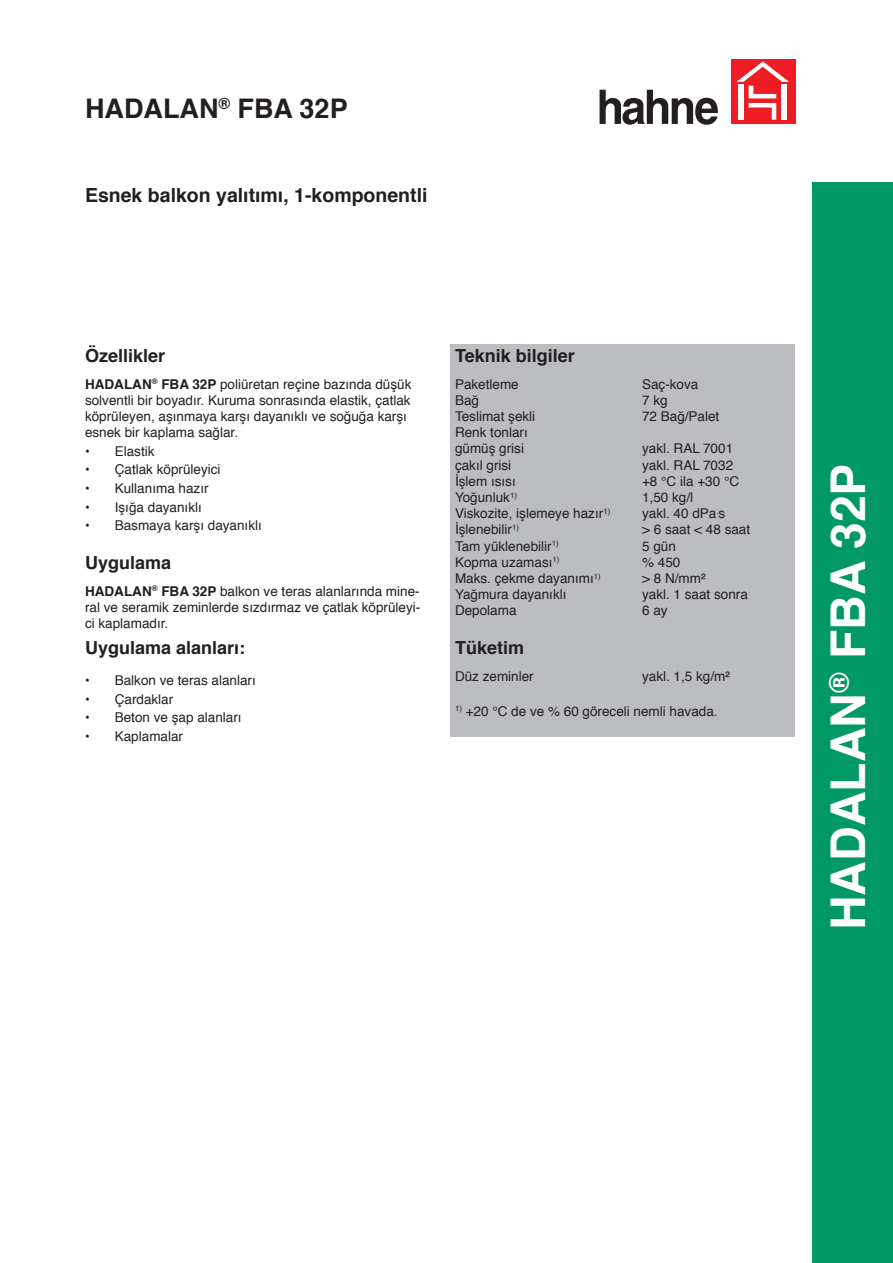
<style>
.page{position:relative;width:893px;height:1263px;background:#fff}
.page>*{position:absolute;margin:0;border:0;box-sizing:border-box;transform-origin:0 0}
.t1{font:700 48px "Helvetica";color:#fff}
.t2{font:700 27px "Helvetica";color:#231f20}
.t3{font:700 19.5px "Helvetica";color:#231f20}
.t4{font:700 18px "Helvetica";color:#231f20}
.t5{font:13.5px/16.2px "Helvetica";color:#231f20}
.t6{font:700 13.5px "Helvetica";color:#231f20}
.s1{font-weight:700}
</style>
<div class="page">
<div style="left:731px;top:60px;width:64px;height:64px;background:#ee1d23"></div>
<svg style="left:736px;top:61px;width:53px;height:59px"></svg>
<div style="left:738px;top:84px;width:6px;height:36px;background:#fff"></div>
<div style="left:782px;top:84px;width:5px;height:36px;background:#fff"></div>
<svg style="left:600px;top:90px;width:118px;height:35px"></svg>
<div style="left:812px;top:183px;width:81px;height:1080px;background:#009864"></div>
<div style="left:451px;top:344px;width:344px;height:30px;background:#bcbdc0"></div>
<div style="left:451px;top:374px;width:344px;height:246px;background:#bcbdc0"></div>
<div style="left:451px;top:620px;width:344px;height:17px;background:#bcbdc0"></div>
<div style="left:451px;top:637px;width:344px;height:29px;background:#bcbdc0"></div>
<div style="left:451px;top:666px;width:344px;height:19px;background:#bcbdc0"></div>
<div style="left:451px;top:685px;width:344px;height:35px;background:#bcbdc0"></div>
<div style="left:451px;top:720px;width:344px;height:17px;background:#bcbdc0"></div>
<p class="t2" style="left:85px;top:87px;width:264px">HADALAN<sup>®</sup> FBA 32P</p>
<p class="t3" style="left:85px;top:179px;width:344px">Esnek balkon yalıtımı, 1-komponentli</p>
<p class="t4" style="left:85px;top:341px;width:82px">Özellikler</p>
<p class="t5" style="left:85px;top:376px;width:328px"><span class="s1">HADALAN</span><sup>®</sup> <span class="s1">FBA 32P</span> poliüretan reçine bazında düşük solventli bir boyadır. Kuruma sonrasında elastik, çatlak köprüleyen, aşınmaya karşı dayanıklı ve soğuğa karşı esnek bir kaplama sağlar.</p>
<p class="t6" style="left:85px;top:440px;width:6px">•</p>
<p class="t5" style="left:115px;top:443px;width:41px">Elastik</p>
<p class="t6" style="left:85px;top:459px;width:6px">•</p>
<p class="t5" style="left:115px;top:462px;width:107px">Çatlak köprüleyici</p>
<p class="t6" style="left:85px;top:477px;width:6px">•</p>
<p class="t5" style="left:115px;top:481px;width:95px">Kullanıma hazır</p>
<p class="t6" style="left:85px;top:496px;width:6px">•</p>
<p class="t5" style="left:115px;top:499px;width:89px">Işığa dayanıklı</p>
<p class="t6" style="left:85px;top:515px;width:6px">•</p>
<p class="t5" style="left:115px;top:518px;width:149px">Basmaya karşı dayanıklı</p>
<p class="t4" style="left:85px;top:548px;width:88px">Uygulama</p>
<p class="t5" style="left:85px;top:583px;width:337px;text-align:justify"><span class="s1">HADALAN</span><sup>®</sup> <span class="s1">FBA 32P</span> balkon ve teras alanlarında mine&shy;ral ve seramik zeminlerde sızdırmaz ve çatlak köprüleyi&shy;ci kaplamadır.</p>
<p class="t4" style="left:85px;top:633px;width:162px">Uygulama alanları:</p>
<p class="t6" style="left:85px;top:669px;width:6px">•</p>
<p class="t5" style="left:115px;top:673px;width:143px">Balkon ve teras alanları</p>
<p class="t6" style="left:85px;top:688px;width:6px">•</p>
<p class="t5" style="left:115px;top:691px;width:60px">Çardaklar</p>
<p class="t6" style="left:85px;top:707px;width:6px">•</p>
<p class="t5" style="left:115px;top:710px;width:128px">Beton ve şap alanları</p>
<p class="t6" style="left:85px;top:725px;width:6px">•</p>
<p class="t5" style="left:115px;top:728px;width:70px">Kaplamalar</p>
<p class="t4" style="left:455px;top:341px;width:121px">Teknik bilgiler</p>
<p class="t5" style="left:455px;top:376px;width:65px">Paketleme</p>
<p class="t5" style="left:455px;top:392px;width:26px">Bağ</p>
<p class="t5" style="left:455px;top:409px;width:82px">Teslimat şekli</p>
<p class="t5" style="left:455px;top:425px;width:74px">Renk tonları</p>
<p class="t5" style="left:455px;top:441px;width:71px">gümüş grisi</p>
<p class="t5" style="left:455px;top:457px;width:58px">çakıl grisi</p>
<p class="t5" style="left:455px;top:473px;width:62px">İşlem ısısı</p>
<p class="t5" style="left:455px;top:490px;width:64px">Yoğunluk<sup>1)</sup></p>
<p class="t5" style="left:455px;top:506px;width:157px">Viskozite, işlemeye hazır<sup>1)</sup></p>
<p class="t5" style="left:455px;top:522px;width:66px">İşlenebilir<sup>1)</sup></p>
<p class="t5" style="left:455px;top:538px;width:105px">Tam yüklenebilir<sup>1)</sup></p>
<p class="t5" style="left:455px;top:554px;width:106px">Kopma uzaması<sup>1)</sup></p>
<p class="t5" style="left:455px;top:571px;width:147px">Maks. çekme dayanımı<sup>1)</sup></p>
<p class="t5" style="left:455px;top:587px;width:113px">Yağmura dayanıklı</p>
<p class="t5" style="left:455px;top:603px;width:63px">Depolama</p>
<p class="t5" style="left:642px;top:376px;width:58px">Saç-kova</p>
<p class="t5" style="left:642px;top:392px;width:27px">7 kg</p>
<p class="t5" style="left:642px;top:409px;width:79px">72 Bağ/Palet</p>
<p class="t5" style="left:642px;top:441px;width:93px">yakl. RAL 7001</p>
<p class="t5" style="left:642px;top:457px;width:93px">yakl. RAL 7032</p>
<p class="t5" style="left:642px;top:473px;width:99px">+8 °C ila +30 °C</p>
<p class="t5" style="left:642px;top:490px;width:53px">1,50 kg/l</p>
<p class="t5" style="left:642px;top:506px;width:85px">yakl. 40 dPa<sup>.</sup>s</p>
<p class="t5" style="left:642px;top:522px;width:110px">&gt; 6 saat &lt; 48 saat</p>
<p class="t5" style="left:642px;top:538px;width:35px">5 gün</p>
<p class="t5" style="left:642px;top:554px;width:40px">% 450</p>
<p class="t5" style="left:642px;top:571px;width:65px">&gt; 8 N/mm²</p>
<p class="t5" style="left:642px;top:587px;width:107px">yakl. 1 saat sonra</p>
<p class="t5" style="left:642px;top:603px;width:27px">6 ay</p>
<p class="t4" style="left:455px;top:634px;width:71px">Tüketim</p>
<p class="t5" style="left:455px;top:668px;width:80px">Düz zeminler</p>
<p class="t5" style="left:642px;top:668px;width:89px">yakl. 1,5 kg/m²</p>
<p class="t5" style="left:455px;top:703px;width:264px"><sup>1)</sup> +20 °C de ve % 60 göreceli nemli havada.</p>
<p class="t1" style="left:810px;top:930px;width:468px;rotate:-90deg">HADALAN<sup>®</sup> FBA 32P</p>
</div>
